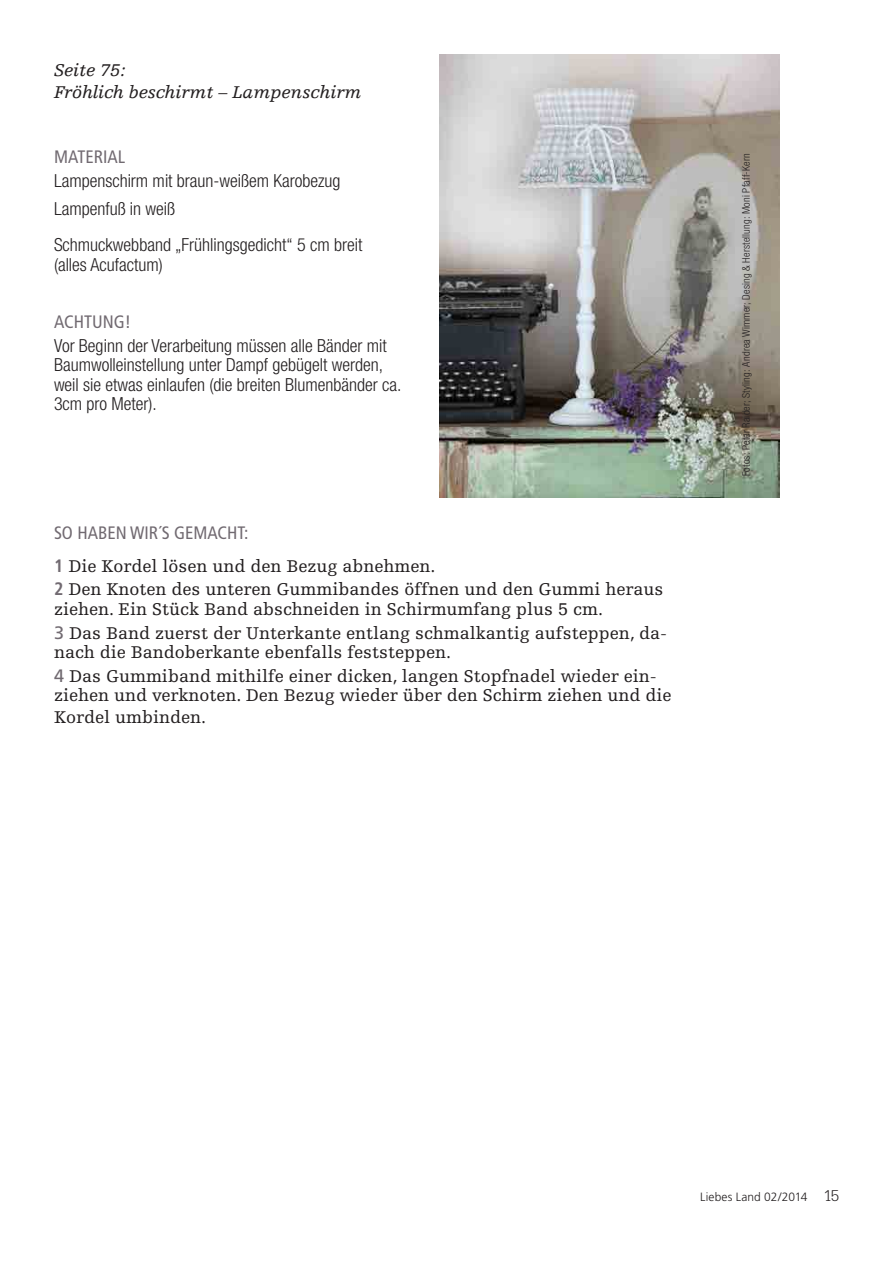
<style>
.page{position:relative;width:893px;height:1263px;background:#fff}
.page>*{position:absolute;margin:0;border:0;box-sizing:border-box;transform-origin:0 0}
.Fließtext_Rezeptzahl{font:18px/19.5px "Egyptienne F";color:#231f20}
.t1{font:300 condensed 18px/19.5px "Helvetica Neue";color:#231f20}
.t2{font:italic 18px/21.6px "Egyptienne F";color:#231f20}
.Bildunterschrift{font:condensed 18px "Frutiger";color:#716a71}
.t3{font:300 12px "Frutiger";letter-spacing:.01em;color:#231f20}
.Credit{font:300 condensed 10.5px "Helvetica Neue";letter-spacing:.01em;color:#231f20}
.s1{font-family:"Frutiger";font-weight:700;font-stretch:condensed;color:#716a71}
.s2{font-family:"Frutiger";color:#716a71}
.s3{font-family:"Serifa";font-size:16.5px}
</style>
<div class="page">
<img style="left:439px;top:54px;width:341px;height:443px">
<p class="t2" style="left:54px;top:60px;width:309px">Seite 75:<br>Fröhlich beschirmt – Lampenschirm</p>
<p class="Bildunterschrift" style="left:54px;top:146px;width:73px">MATERIAL</p>
<p class="t1" style="left:54px;top:170px;width:288px">Lampenschirm mit braun-weißem Karobezug</p>
<p class="t1" style="left:54px;top:198px;width:123px">Lampenfuß in weiß</p>
<p class="t1" style="left:54px;top:235px;width:310px">Schmuckwebband „Frühlingsgedicht“ 5 cm breit (alles Acufactum)</p>
<p class="Bildunterschrift" style="left:54px;top:311px;width:79px">ACHTUNG!</p>
<p class="t1" style="left:54px;top:336px;width:349px">Vor Beginn der Verarbeitung müssen alle Bänder mit Baumwolleinstellung unter Dampf gebügelt werden, weil sie etwas einlaufen (die breiten Blumenbänder ca.<br>3cm pro Meter).</p>
<p class="Bildunterschrift" style="left:54px;top:523px;width:196px">SO HABEN WIR´S GEMACHT:</p>
<p class="Fließtext_Rezeptzahl" style="left:54px;top:556px;width:383px"><span class="s1">1</span> Die Kordel lösen und den Bezug abnehmen.</p>
<p class="Fließtext_Rezeptzahl" style="left:54px;top:580px;width:611px"><span class="s1">2</span> Den Knoten des unteren Gummibandes öffnen und den Gummi heraus ziehen. Ein Stück Band abschneiden in Schirmumfang plus 5 cm.</p>
<p class="Fließtext_Rezeptzahl" style="left:54px;top:623px;width:615px"><span class="s2">3</span> Das Band zuerst der Unterkante entlang schmalkantig aufsteppen, da&shy;nach die Bandoberkante ebenfalls feststeppen.</p>
<p class="Fließtext_Rezeptzahl" style="left:54px;top:666px;width:619px"><span class="s2">4</span> Das Gummiband mithilfe einer dicken, langen Stopfnadel wieder ein&shy;ziehen und verknoten. Den Bezug wieder über den Schirm ziehen und die</p>
<p class="Fließtext_Rezeptzahl" style="left:54px;top:708px;width:154px">Kordel umbinden.</p>
<p class="Credit" style="left:740px;top:476px;width:324px;rotate:-90deg">Fotos: Peter Raider; Styling: Andrea Wimmer; Desing &amp; Herstellung: Moni Pfaff-Kern</p>
<p class="t3" style="left:700px;top:1190px;width:140px">Liebes Land 02/2014 <span class="s3">15</span></p>
</div>
